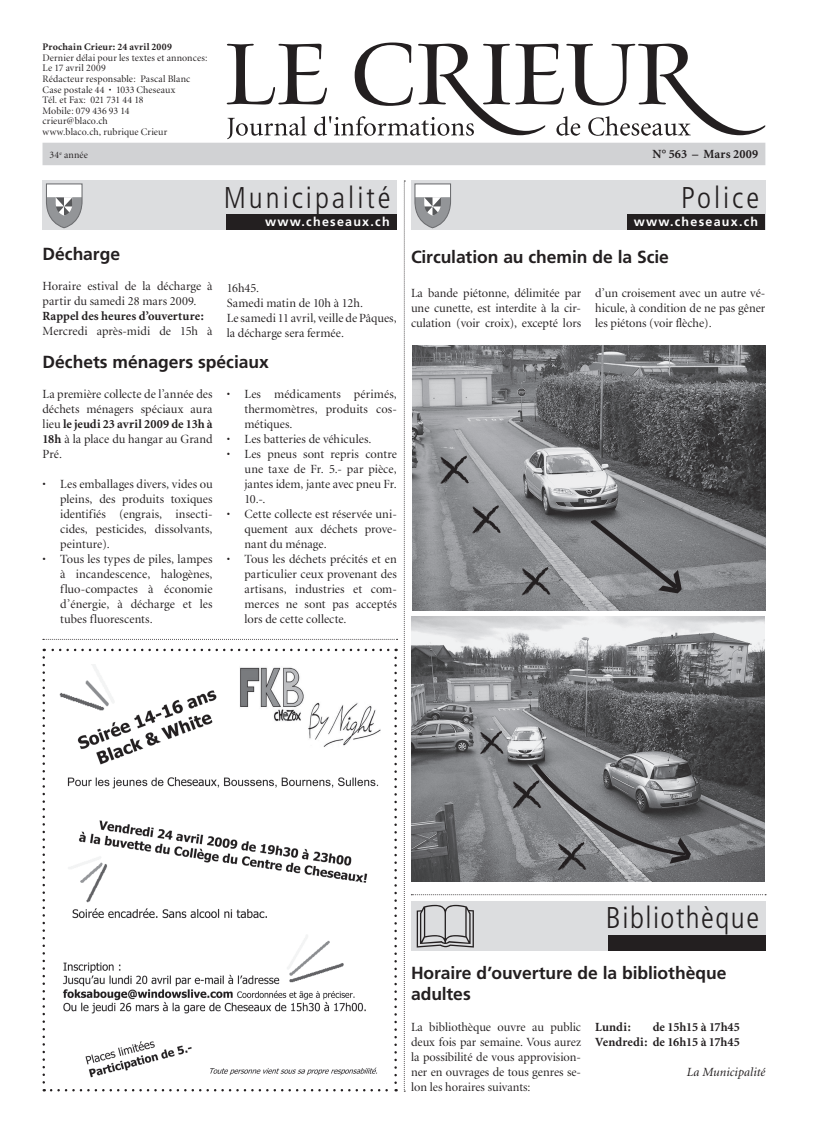
<style>
.page{position:relative;width:815px;height:1134px;background:#fff}
.page>*{position:absolute;margin:0;border:0;box-sizing:border-box;transform-origin:0 0}
.t1{font:300 condensed 30px "Frutiger";letter-spacing:.1em;color:#231f20}
.t2{font:300 condensed 30px "Frutiger";letter-spacing:.05em;color:#231f20}
.t3{font:700 17.5px/21px "Frutiger";letter-spacing:-.005em;color:#231f20}
.t4{font:12.5px/15px "Minion Display";color:#231f20;text-align:justify}
.t5{font:700 12.5px/15px "Minion";letter-spacing:.005em;color:#231f20;text-align:right}
.t6{font:700 12.5px "Frutiger";letter-spacing:.1em;color:#fff}
.t7{font:italic 12.5px "Minion";letter-spacing:.005em;color:#231f20}
.t8{font:10px/10.6px "Minion Display";letter-spacing:.015em;color:#231f20}
.t9{font:700 10px "Minion";letter-spacing:.02em;color:#231f20}
.s1{font-family:"Minion Display";font-weight:400}
.s2{font-family:"Minion";font-weight:700}
</style>
<div class="page">
<svg style="left:227px;top:43px;width:538px;height:96px"></svg>
<div style="left:43px;top:143px;width:722px;height:22px;background:#d1d2d4"></div>
<div style="left:43px;top:181px;width:354px;height:49px;background:#dcdddf"></div>
<div style="left:226px;top:214px;width:171px;height:16px;background:#231f20"></div>
<svg style="left:46px;top:183px;width:37px;height:46px"></svg>
<svg style="left:404px;top:181px;width:1px;height:911px"></svg>
<svg style="left:43px;top:639px;width:355px;height:1px"></svg>
<svg style="left:411px;top:894px;width:355px;height:1px"></svg>
<img style="left:59px;top:664px;width:322px;height:414px">
<svg style="left:43px;top:657px;width:2px;height:434px"></svg>
<svg style="left:51px;top:1089px;width:346px;height:2px"></svg>
<svg style="left:394px;top:649px;width:3px;height:434px"></svg>
<svg style="left:44px;top:649px;width:344px;height:2px"></svg>
<div style="left:411px;top:181px;width:354px;height:49px;background:#dcdddf"></div>
<div style="left:627px;top:214px;width:138px;height:16px;background:#231f20"></div>
<svg style="left:414px;top:183px;width:37px;height:46px"></svg>
<img style="left:412px;top:616px;width:353px;height:265px">
<img style="left:413px;top:346px;width:352px;height:264px">
<svg style="left:440px;top:455px;width:29px;height:29px"></svg>
<svg style="left:472px;top:505px;width:29px;height:29px"></svg>
<svg style="left:521px;top:567px;width:30px;height:29px"></svg>
<svg style="left:480px;top:731px;width:24px;height:24px"></svg>
<svg style="left:589px;top:519px;width:93px;height:74px;background:#808184"></svg>
<svg style="left:512px;top:763px;width:179px;height:108px;background:#7d7e81"></svg>
<div style="left:411px;top:902px;width:354px;height:49px;background:#dcdddf"></div>
<div style="left:608px;top:935px;width:157px;height:16px;background:#231f20"></div>
<svg style="left:417px;top:905px;width:57px;height:42px"></svg>
<p class="t9" style="left:43px;top:42px;width:131px">Prochain Crieur: 24 avril 2009</p>
<p class="t8" style="left:43px;top:53px;width:167px">Dernier délai pour les textes et annonces:<br>Le 17 avril 2009<br>Rédacteur responsable: Pascal Blanc<br>Case postale 44 • 1033 Cheseaux<br>Tél. et Fax: 021 731 44 18<br>Mobile: 079 436 93 14<br>crieur@blaco.ch<br>www.blaco.ch, rubrique Crieur</p>
<p class="t8" style="left:50px;top:150px;width:40px">34<sup>e</sup> année</p>
<p class="t5" style="left:652px;top:147px;width:107px">N° 563 – Mars 2009</p>
<h1 class="t1" style="left:224px;top:180px;width:168px">Municipalité</h1>
<p class="t6" style="left:265px;top:215px;width:126px">www.cheseaux.ch</p>
<h2 class="t3" style="left:43px;top:244px;width:79px">Décharge</h2>
<p class="t4" style="left:43px;top:279px;width:172px">Horaire estival de la décharge à partir du samedi 28 mars 2009.</p>
<p class="t5" style="left:43px;top:309px;width:163px">Rappel des heures d’ouverture:</p>
<p class="t4" style="left:43px;top:324px;width:172px">Mercredi après-midi de 15h à</p>
<p class="t4" style="left:227px;top:281px;width:172px;text-align:left">16h45.<br>Samedi matin de 10h à 12h.<br>Le samedi 11 avril, veille de Pâques, la décharge sera fermée.</p>
<h2 class="t3" style="left:43px;top:352px;width:228px">Déchets ménagers spéciaux</h2>
<p class="t4" style="left:43px;top:387px;width:172px">La première collecte de l’année des déchets ménagers spéciaux aura</p>
<p class="t5" style="left:43px;top:417px;width:172px"><span class="s1">lieu</span> le jeudi 23 avril 2009 de 13h à</p>
<p class="t4" style="left:43px;top:432px;width:172px"><span class="s2">18h</span> à la place du hangar au Grand<br>Pré.</p>
<p class="t4" style="left:60px;top:477px;width:154px;text-indent:-18px">• Les emballages divers, vides ou pleins, des produits toxiques identifiés (engrais, insecti&shy;cides, pesticides, dissolvants, peinture).</p>
<p class="t4" style="left:60px;top:552px;width:154px;text-indent:-18px">• Tous les types de piles, lampes à incandescence, halogènes, fluo-compactes à économie d’énergie, à décharge et les tubes fluorescents.</p>
<p class="t4" style="left:244px;top:387px;width:154px;text-indent:-18px">• Les médicaments périmés, thermomètres, produits cos&shy;métiques.</p>
<p class="t4" style="left:227px;top:432px;width:146px">• Les batteries de véhicules.</p>
<p class="t4" style="left:244px;top:447px;width:154px;text-indent:-18px">• Les pneus sont repris contre une taxe de Fr. 5.- par pièce, jantes idem, jante avec pneu Fr.<br>10.-.</p>
<p class="t4" style="left:244px;top:507px;width:154px;text-indent:-18px">• Cette collecte est réservée uni&shy;quement aux déchets prove&shy;nant du ménage.</p>
<p class="t4" style="left:244px;top:552px;width:154px;text-indent:-18px">• Tous les déchets précités et en particulier ceux provenant des artisans, industries et com&shy;merces ne sont pas acceptés lors de cette collecte.</p>
<h1 class="t1" style="left:681px;top:180px;width:79px">Police</h1>
<p class="t6" style="left:634px;top:215px;width:126px">www.cheseaux.ch</p>
<h2 class="t3" style="left:411px;top:246px;width:259px">Circulation au chemin de la Scie</h2>
<p class="t4" style="left:411px;top:286px;width:172px">La bande piétonne, délimitée par une cunette, est interdite à la cir&shy;culation (voir croix), excepté lors</p>
<p class="t4" style="left:595px;top:286px;width:172px">d’un croisement avec un autre vé&shy;hicule, à condition de ne pas gêner les piétons (voir flèche).</p>
<h1 class="t2" style="left:606px;top:900px;width:155px">Bibliothèque</h1>
<h2 class="t3" style="left:411px;top:962px;width:317px">Horaire d’ouverture de la bibliothèque adultes</h2>
<p class="t5" style="left:595px;top:1019px;width:37px">Lundi:</p>
<p class="t4" style="left:411px;top:1020px;width:172px">La bibliothèque ouvre au public deux fois par semaine. Vous aurez la possibilité de vous approvision&shy;ner en ouvrages de tous genres se&shy;lon les horaires suivants:</p>
<p class="t5" style="left:595px;top:1019px;width:146px">de 15h15 à 17h45<br>Vendredi: de 16h15 à 17h45</p>
<p class="t7" style="left:687px;top:1065px;width:80px">La Municipalité</p>
</div>
